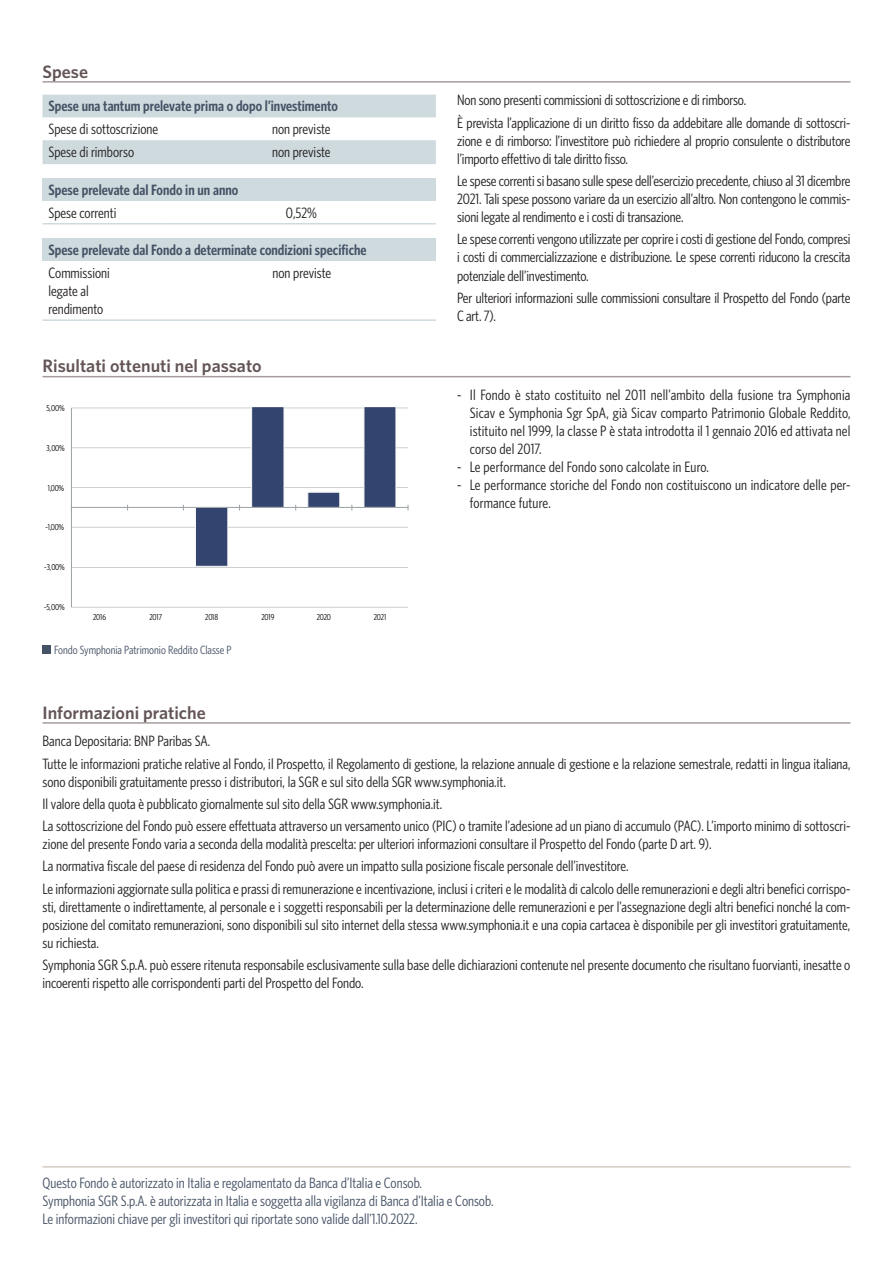
<style>
.page{position:relative;width:893px;height:1263px;background:#fff}
.page>*{position:absolute;margin:0;border:0;box-sizing:border-box;transform-origin:0 0}
.t1{font:600 18px "Whitney";color:#645556}
.t2{font:15px/18px "Whitney Condensed";color:#231f20}
.t3{font:15px/18px "Whitney Condensed";color:#465265}
.t4{font:600 15px "Whitney Condensed";color:#465265}
.t5{font:12px "Whitney Condensed";color:#465265}
.t6{font:8.55px "Whitney Condensed";letter-spacing:-.025em;color:#000}
</style>
<div class="page">
<svg style="left:43px;top:95px;width:393px;height:69px"></svg>
<div style="left:43px;top:178px;width:393px;height:23px;background:#cfdade"></div>
<hr style="left:43px;top:223px;width:124px;height:1px;background:#cfdade">
<hr style="left:167px;top:223px;width:269px;height:1px;background:#cfdade">
<div style="left:43px;top:239px;width:393px;height:22px;background:#cfdade"></div>
<hr style="left:43px;top:319px;width:91px;height:2px;background:#cfdade">
<hr style="left:134px;top:319px;width:302px;height:2px;background:#cfdade">
<hr style="left:71px;top:607px;width:337px;height:1px;background:#cdcfd1">
<hr style="left:71px;top:567px;width:337px;height:1px;background:#cdcfd1">
<hr style="left:71px;top:527px;width:337px;height:1px;background:#cdcfd1">
<hr style="left:71px;top:487px;width:337px;height:1px;background:#cdcfd1">
<hr style="left:71px;top:447px;width:337px;height:1px;background:#cdcfd1">
<hr style="left:71px;top:408px;width:337px;height:1px;background:#cdcfd1">
<hr style="left:71px;top:408px;width:1px;height:199px;background:#9ba1a5">
<hr style="left:71px;top:507px;width:337px;height:1px;background:#9ba1a5">
<svg style="left:195px;top:407px;width:201px;height:160px"></svg>
<div style="left:43px;top:645px;width:8px;height:9px;background:#465265"></div>
<hr style="left:43px;top:81px;width:807px;height:2px;background:#a79c9b">
<hr style="left:43px;top:376px;width:807px;height:1px;background:#a79c9b">
<hr style="left:43px;top:722px;width:807px;height:2px;background:#a79c9b">
<hr style="left:43px;top:1166px;width:807px;height:1px;background:#d4cdc5">
<p class="t1" style="left:43px;top:60px;width:47px">Spese</p>
<p class="t4" style="left:49px;top:98px;width:291px">Spese una tantum prelevate prima o dopo l’investimento</p>
<p class="t2" style="left:49px;top:120px;width:111px">Spese di sottoscrizione</p>
<p class="t2" style="left:272px;top:120px;width:60px">non previste</p>
<p class="t2" style="left:49px;top:143px;width:87px">Spese di rimborso</p>
<p class="t2" style="left:272px;top:143px;width:60px">non previste</p>
<p class="t4" style="left:49px;top:181px;width:191px">Spese prelevate dal Fondo in un anno</p>
<p class="t2" style="left:49px;top:203px;width:69px">Spese correnti</p>
<p class="t2" style="left:286px;top:203px;width:33px">0,52%</p>
<p class="t4" style="left:49px;top:241px;width:320px">Spese prelevate dal Fondo a determinate condizioni specifiche</p>
<p class="t2" style="left:49px;top:264px;width:63px">Commissioni legate al rendimento</p>
<p class="t2" style="left:273px;top:264px;width:60px">non previste</p>
<p class="t1" style="left:43px;top:355px;width:221px">Risultati ottenuti nel passato</p>
<p class="t6" style="left:47px;top:403px;width:20px">5,00%</p>
<p class="t6" style="left:47px;top:443px;width:20px">3,00%</p>
<p class="t6" style="left:48px;top:483px;width:18px">1,00%</p>
<p class="t6" style="left:45px;top:523px;width:20px">-1,00%</p>
<p class="t6" style="left:44px;top:562px;width:22px">-3,00%</p>
<p class="t6" style="left:44px;top:603px;width:22px">-5,00%</p>
<p class="t6" style="left:93px;top:612px;width:15px">2016</p>
<p class="t6" style="left:149px;top:612px;width:14px">2017</p>
<p class="t6" style="left:205px;top:612px;width:15px">2018</p>
<p class="t6" style="left:261px;top:612px;width:15px">2019</p>
<p class="t6" style="left:317px;top:612px;width:16px">2020</p>
<p class="t6" style="left:374px;top:612px;width:14px">2021</p>
<p class="t5" style="left:54px;top:643px;width:179px">Fondo Symphonia Patrimonio Reddito Classe P</p>
<p class="t1" style="left:43px;top:701px;width:165px">Informazioni pratiche</p>
<p class="t2" style="left:457px;top:89px;width:395px;line-height:22.4px">Non sono presenti commissioni di sottoscrizione e di rimborso.<br>È prevista l’applicazione di un diritto fisso da addebitare alle domande di sottoscri-</p>
<p class="t2" style="left:457px;top:131px;width:395px">zione e di rimborso: l’investitore può richiedere al proprio consulente o distributore l’importo effettivo di tale diritto fisso.</p>
<p class="t2" style="left:457px;top:172px;width:395px;text-align:justify">Le spese correnti si basano sulle spese dell’esercizio precedente, chiuso al 31 dicembre 2021. Tali spese possono variare da un esercizio all’altro. Non contengono le commis&shy;sioni legate al rendimento e i costi di transazione.</p>
<p class="t2" style="left:457px;top:230px;width:395px;text-align:justify">Le spese correnti vengono utilizzate per coprire i costi di gestione del Fondo, compresi i costi di commercializzazione e distribuzione. Le spese correnti riducono la crescita potenziale dell’investimento.</p>
<p class="t2" style="left:457px;top:288px;width:395px">Per ulteriori informazioni sulle commissioni consultare il Prospetto del Fondo (parte<br>C art. 7).</p>
<p class="t2" style="left:470px;top:386px;width:382px;text-align:justify;text-indent:-13px">- Il Fondo è stato costituito nel 2011 nell’ambito della fusione tra Symphonia Sicav e Symphonia Sgr SpA, già Sicav comparto Patrimonio Globale Reddito, istituito nel 1999, la classe P è stata introdotta il 1 gennaio 2016 ed attivata nel corso del 2017.</p>
<p class="t2" style="left:457px;top:458px;width:253px">- Le performance del Fondo sono calcolate in Euro.</p>
<p class="t2" style="left:470px;top:476px;width:382px;text-indent:-13px">- Le performance storiche del Fondo non costituiscono un indicatore delle per&shy;formance future.</p>
<p class="t2" style="left:43px;top:730px;width:809px;line-height:22.2px">Banca Depositaria: BNP Paribas SA.<br>Tutte le informazioni pratiche relative al Fondo, il Prospetto, il Regolamento di gestione, la relazione annuale di gestione e la relazione semestrale, redatti in lingua italiana,</p>
<p class="t2" style="left:43px;top:770px;width:809px;line-height:22.2px">sono disponibili gratuitamente presso i distributori, la SGR e sul sito della SGR www.symphonia.it.<br>Il valore della quota è pubblicato giornalmente sul sito della SGR www.symphonia.it.<br>La sottoscrizione del Fondo può essere effettuata attraverso un versamento unico (PIC) o tramite l’adesione ad un piano di accumulo (PAC). L’importo minimo di sottoscri-</p>
<p class="t2" style="left:43px;top:833px;width:809px;line-height:22.2px">zione del presente Fondo varia a seconda della modalità prescelta: per ulteriori informazioni consultare il Prospetto del Fondo (parte D art. 9).<br>La normativa fiscale del paese di residenza del Fondo può avere un impatto sulla posizione fiscale personale dell’investitore.<br>Le informazioni aggiornate sulla politica e prassi di remunerazione e incentivazione, inclusi i criteri e le modalità di calcolo delle remunerazioni e degli altri benefici corrispo-</p>
<p class="t2" style="left:43px;top:897px;width:809px;text-align:justify">sti, direttamente o indirettamente, al personale e i soggetti responsabili per la determinazione delle remunerazioni e per l’assegnazione degli altri benefici nonché la com&shy;posizione del comitato remunerazioni, sono disponibili sul sito internet della stessa www.symphonia.it e una copia cartacea è disponibile per gli investitori gratuitamente, su richiesta.</p>
<p class="t2" style="left:43px;top:956px;width:809px">Symphonia SGR S.p.A. può essere ritenuta responsabile esclusivamente sulla base delle dichiarazioni contenute nel presente documento che risultano fuorvianti, inesatte o incoerenti rispetto alle corrispondenti parti del Prospetto del Fondo.</p>
<p class="t3" style="left:43px;top:1173px;width:452px">Questo Fondo è autorizzato in Italia e regolamentato da Banca d’Italia e Consob.<br>Symphonia SGR S.p.A. è autorizzata in Italia e soggetta alla vigilanza di Banca d’Italia e Consob.<br>Le informazioni chiave per gli investitori qui riportate sono valide dall’1.10.2022.</p>
</div>
